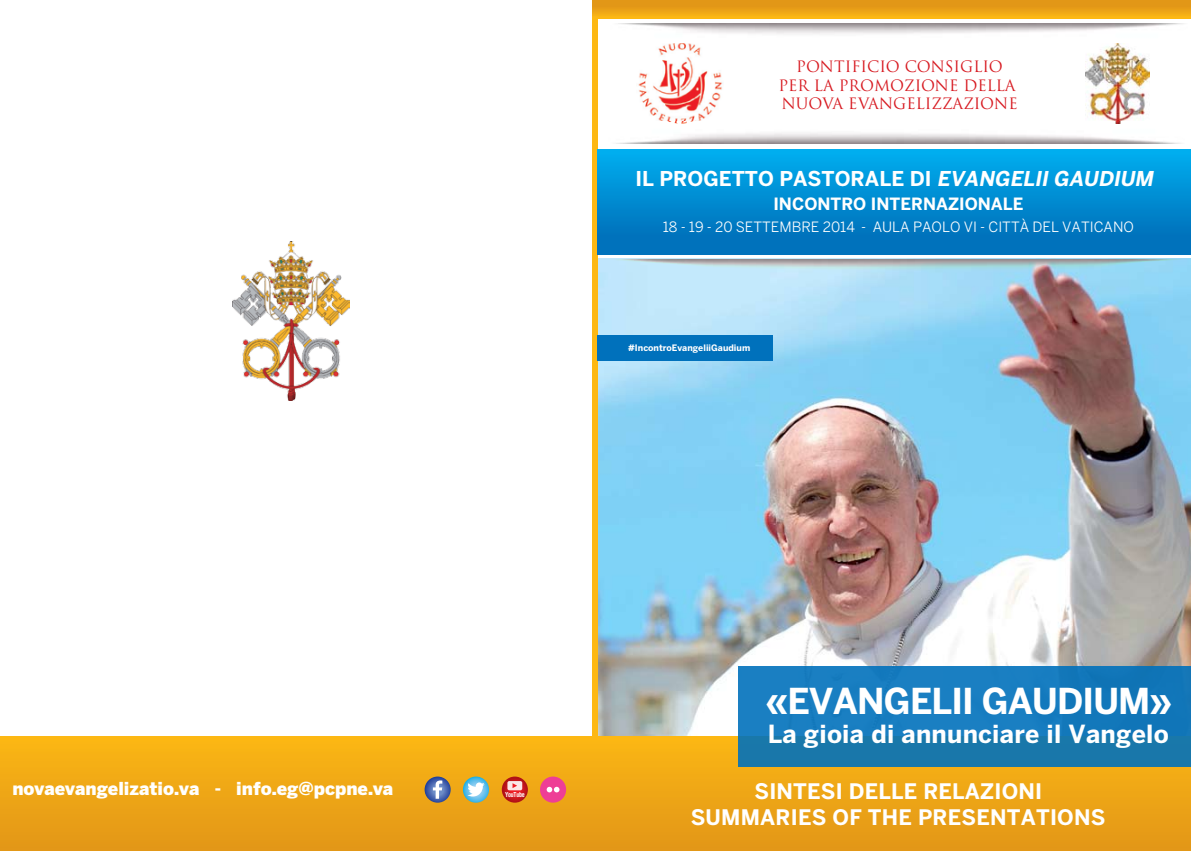
<style>
.page{position:relative;width:1191px;height:851px;background:#fff}
.page>*{position:absolute;margin:0;border:0;box-sizing:border-box;transform-origin:0 0}
.t1{font:700 35.38px "Benton Sans";letter-spacing:-.025em;color:#fff}
.t2{font:700 24.75px "Benton Sans";letter-spacing:.01em;color:#fff}
.t3{font:700 21.25px/26.6px "Benton Sans";letter-spacing:.01em;color:#fff;text-align:center}
.t4{font:700 20.25px "Benton Sans";color:#fff}
.t5{font:900 17.75px "Benton Sans";color:#fff}
.t6{font:700 16.88px "Benton Sans";color:#fff}
.t7{font:15.25px/18.9px "Trajan Pro";color:#d71920;text-align:center}
.t8{font:14.12px "Benton Sans";color:#fff}
.t9{font:700 8.88px "Benton Sans";color:#fff}
.t10{font:700 condensed 6.62px "Helvetica LT Std";letter-spacing:-.04em;color:#fff;scale:.9 1}
.s1{font-style:italic}
</style>
<div class="page">
<img style="left:597px;top:258px;width:593px;height:478px">
<img style="left:232px;top:241px;width:117px;height:159px">
<img style="left:1085px;top:43px;width:64px;height:81px">
<img style="left:638px;top:43px;width:84px;height:81px">
<div style="left:592px;top:0;width:5px;height:850px;background:#fdb813"></div>
<div style="left:597px;top:149px;width:593px;height:105px;background:linear-gradient(to bottom,#00aeef,#0069b4)"></div>
<svg style="left:592px;top:0;width:598px;height:18px;background:#eaa116"></svg>
<div style="left:0;top:736px;width:1190px;height:111px;background:linear-gradient(to bottom,#f8b616,#e39717)"></div>
<hr style="left:0;top:847px;width:1190px;height:3px;background:#e39718">
<img style="left:598px;top:259px;width:592px;height:20px">
<div style="left:737px;top:666px;width:453px;height:100px;background:linear-gradient(to bottom,#167dc6,#1978ac)"></div>
<div style="left:597px;top:335px;width:176px;height:25px;background:#0071bc"></div>
<div style="left:540px;top:776px;width:26px;height:26px;background:#ee3e96;border-radius:50%"></div>
<svg style="left:546px;top:786px;width:13px;height:6px"></svg>
<svg style="left:502px;top:776px;width:26px;height:26px"></svg>
<div style="left:507px;top:781px;width:15px;height:9px;background:#fbe7e8;border-radius:2px"></div>
<svg style="left:512px;top:783px;width:5px;height:5px"></svg>
<svg style="left:463px;top:776px;width:26px;height:26px"></svg>
<svg style="left:467px;top:782px;width:17px;height:14px"></svg>
<svg style="left:424px;top:776px;width:27px;height:26px"></svg>
<svg style="left:433px;top:780px;width:9px;height:18px"></svg>
<p class="t7" style="left:778px;top:57px;width:241px">PONTIFICIO CONSIGLIO<br>PER LA PROMOZIONE DELLA<br>NUOVA EVANGELIZZAZIONE</p>
<h3 class="t4" style="left:635px;top:166px;width:523px">IL PROGETTO PASTORALE DI <span class="s1">EVANGELII GAUDIUM</span></h3>
<p class="t8" style="left:663px;top:219px;width:473px">18 - 19 - 20 SETTEMBRE 2014 - AULA PAOLO VI - CITTÀ DEL VATICANO</p>
<p class="t6" style="left:773px;top:194px;width:251px">INCONTRO INTERNAZIONALE</p>
<p class="t9" style="left:628px;top:342px;width:123px">#IncontroEvangeliiGaudium</p>
<p class="t5" style="left:12px;top:778px;width:382px">novaevangelizatio.va - info.eg@pcpne.va</p>
<p class="t10" style="left:505px;top:790px;width:24px">YouTube</p>
<h1 class="t1" style="left:766px;top:679px;width:407px">«EVANGELII GAUDIUM»</h1>
<h2 class="t2" style="left:767px;top:719px;width:403px">La gioia di annunciare il Vangelo</h2>
<h3 class="t3" style="left:690px;top:777px;width:416px">SINTESI DELLE RELAZIONI<br>SUMMARIES OF THE PRESENTATIONS</h3>
</div>
